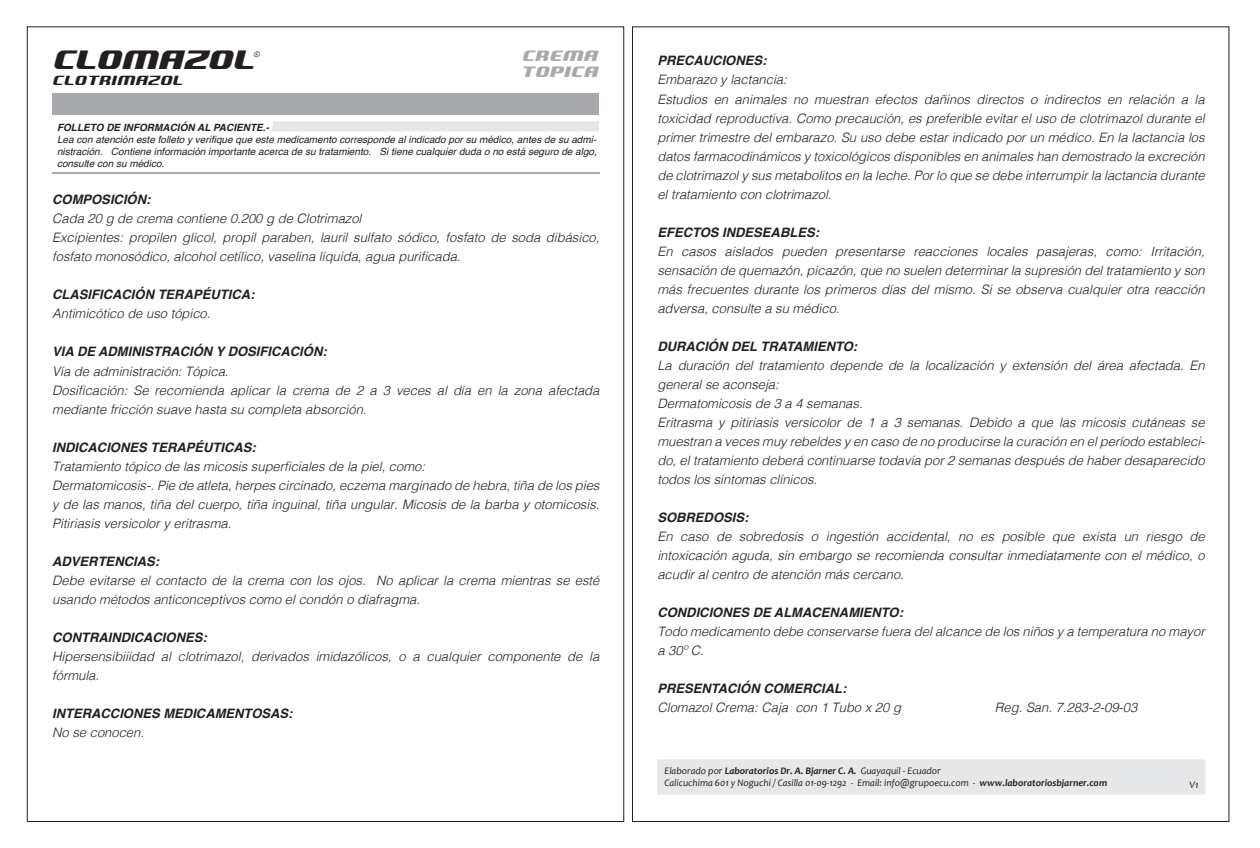
<style>
.page{position:relative;width:1260px;height:848px;background:#fff}
.page>*{position:absolute;margin:0;border:0;box-sizing:border-box;transform-origin:0 0}
.t1{font:italic 700 32px "SF Quartzite";letter-spacing:.02em;color:#231f20}
.t2{font:italic 700 18px/16px "SF Quartzite";letter-spacing:.05em;color:#a8a9ad}
.t3{font:italic 16px "SF Quartzite";letter-spacing:.05em;color:#231f20}
.t4{font:italic 300 13px/19px "Helvetica";color:#231f20}
.t5{font:italic 700 13px "Helvetica";color:#231f20}
.t6{font:italic 10px/12px "Helvetica";color:#231f20;text-align:justify}
.t7{font:italic 10px/12px "Candara";color:#231f20}
.t8{font:italic 700 10px "Helvetica";color:#231f20}
.t9{font:italic 8px "Ottawa";color:#231f20}
.s1{font-weight:700}
</style>
<div class="page">
<div style="left:52px;top:94px;width:547px;height:21px;background:#a8a9ad"></div>
<div style="left:271px;top:121px;width:328px;height:10px;background:#e6e7e9"></div>
<hr style="left:52px;top:172px;width:547px;height:2px;background:#a8a9ad">
<div style="left:657px;top:759px;width:548px;height:35px;background:#e6e7e9"></div>
<h1 class="t1" style="left:52px;top:45px;width:202px">CLOMAZOL</h1>
<p class="t9" style="left:253px;top:49px;width:7px">®</p>
<p class="t3" style="left:52px;top:73px;width:131px">CLOTRIMAZOL</p>
<h2 class="t2" style="left:521px;top:48px;width:78px">CREMA<br>TOPICA</h2>
<p class="t8" style="left:57px;top:119px;width:213px">FOLLETO DE INFORMACIÓN AL PACIENTE.-</p>
<p class="t6" style="left:57px;top:133px;width:541px">Lea con atención este folleto y verifique que este medicamento corresponde al indicado por su médico, antes de su admi&shy;nistración. Contiene información importante acerca de su tratamiento. Si tiene cualquier duda o no está seguro de algo, consulte con su médico.</p>
<p class="t5" style="left:52px;top:189px;width:100px">COMPOSICIÓN:</p>
<p class="t4" style="left:52px;top:208px;width:549px">Cada 20 g de crema contiene 0.200 g de Clotrimazol<br>Excipientes: propilen glicol, propil paraben, lauril sulfato sódico, fosfato de soda dibásico, fosfato monosódico, alcohol cetílico, vaselina líquida, agua purificada.</p>
<p class="t5" style="left:52px;top:284px;width:204px">CLASIFICACIÓN TERAPÉUTICA:</p>
<p class="t4" style="left:52px;top:303px;width:160px">Antimicótico de uso tópico.</p>
<p class="t5" style="left:52px;top:341px;width:276px">VIA DE ADMINISTRACIÓN Y DOSIFICACIÓN:</p>
<p class="t4" style="left:52px;top:360px;width:549px">Vía de administración: Tópica.<br>Dosificación: Se recomienda aplicar la crema de 2 a 3 veces al día en la zona afectada mediante fricción suave hasta su completa absorción.</p>
<p class="t5" style="left:52px;top:436px;width:205px">INDICACIONES TERAPÉUTICAS:</p>
<p class="t4" style="left:52px;top:455px;width:549px">Tratamiento tópico de las micosis superficiales de la piel, como:<br>Dermatomicosis-. Pie de atleta, herpes circinado, eczema marginado de hebra, tiña de los pies y de las manos, tiña del cuerpo, tiña inguinal, tiña ungular. Micosis de la barba y otomicosis.<br>Pitiriasis versicolor y eritrasma.</p>
<p class="t5" style="left:52px;top:550px;width:108px">ADVERTENCIAS:</p>
<p class="t4" style="left:52px;top:569px;width:549px">Debe evitarse el contacto de la crema con los ojos. No aplicar la crema mientras se esté usando métodos anticonceptivos como el condón o diafragma.</p>
<p class="t5" style="left:52px;top:626px;width:156px">CONTRAINDICACIONES:</p>
<p class="t4" style="left:52px;top:645px;width:549px">Hipersensibiiidad al clotrimazol, derivados imidazólicos, o a cualquier componente de la fórmula.</p>
<p class="t5" style="left:52px;top:702px;width:242px">INTERACCIONES MEDICAMENTOSAS:</p>
<p class="t4" style="left:52px;top:721px;width:93px">No se conocen.</p>
<p class="t5" style="left:657px;top:50px;width:111px">PRECAUCIONES:</p>
<p class="t4" style="left:657px;top:70px;width:549px">Embarazo y lactancia:<br>Estudios en animales no muestran efectos dañinos directos o indirectos en relación a la toxicidad reproductiva. Como precaución, es preferible evitar el uso de clotrimazol durante el primer trimestre del embarazo. Su uso debe estar indicado por un médico. En la lactancia los datos farmacodinámicos y toxicológicos disponibles en animales han demostrado la excreción de clotrimazol y sus metabolitos en la leche. Por lo que se debe interrumpir la lactancia durante el tratamiento con clotrimazol.</p>
<p class="t5" style="left:657px;top:221px;width:163px">EFECTOS INDESEABLES:</p>
<p class="t4" style="left:657px;top:241px;width:549px;text-align:justify">En casos aislados pueden presentarse reacciones locales pasajeras, como: Irritación, sensación de quemazón, picazón, que no suelen determinar la supresión del tratamiento y son más frecuentes durante los primeros días del mismo. Si se observa cualquier otra reacción adversa, consulte a su médico.</p>
<p class="t5" style="left:657px;top:335px;width:201px">DURACIÓN DEL TRATAMIENTO:</p>
<p class="t4" style="left:657px;top:355px;width:549px">La duración del tratamiento depende de la localización y extensión del área afectada. En general se aconseja:<br>Dermatomicosis de 3 a 4 semanas.<br>Eritrasma y pitiriasis versicolor de 1 a 3 semanas. Debido a que las micosis cutáneas se muestran a veces muy rebeldes y en caso de no producirse la curación en el período estableci&shy;do, el tratamiento deberá continuarse todavía por 2 semanas después de haber desaparecido todos los síntomas clínicos.</p>
<p class="t5" style="left:657px;top:506px;width:93px">SOBREDOSIS:</p>
<p class="t4" style="left:657px;top:526px;width:549px;text-align:justify">En caso de sobredosis o ingestión accidental, no es posible que exista un riesgo de intoxicación aguda, sin embargo se recomienda consultar inmediatamente con el médico, o acudir al centro de atención más cercano.</p>
<p class="t5" style="left:657px;top:601px;width:247px">CONDICIONES DE ALMACENAMIENTO:</p>
<p class="t4" style="left:657px;top:621px;width:549px">Todo medicamento debe conservarse fuera del alcance de los niños y a temperatura no mayor a 30º C.</p>
<p class="t5" style="left:657px;top:677px;width:190px">PRESENTACIÓN COMERCIAL:</p>
<p class="t4" style="left:657px;top:697px;width:245px">Clomazol Crema: Caja con 1 Tubo x 20 g</p>
<p class="t4" style="left:995px;top:697px;width:144px">Reg. San. 7.283-2-09-03</p>
<p class="t7" style="left:664px;top:764px;width:444px">Elaborado por <span class="s1">Laboratorios Dr. A. Bjarner C. A.</span> Guayaquil - Ecuador<br>Calicuchima 601 y Noguchi / Casilla 01-09-1292 - Email: info@grupoecu.com - <span class="s1">www.laboratoriosbjarner.com</span></p>
<p class="t7" style="left:1189px;top:778px;width:11px">V1</p>
</div>
